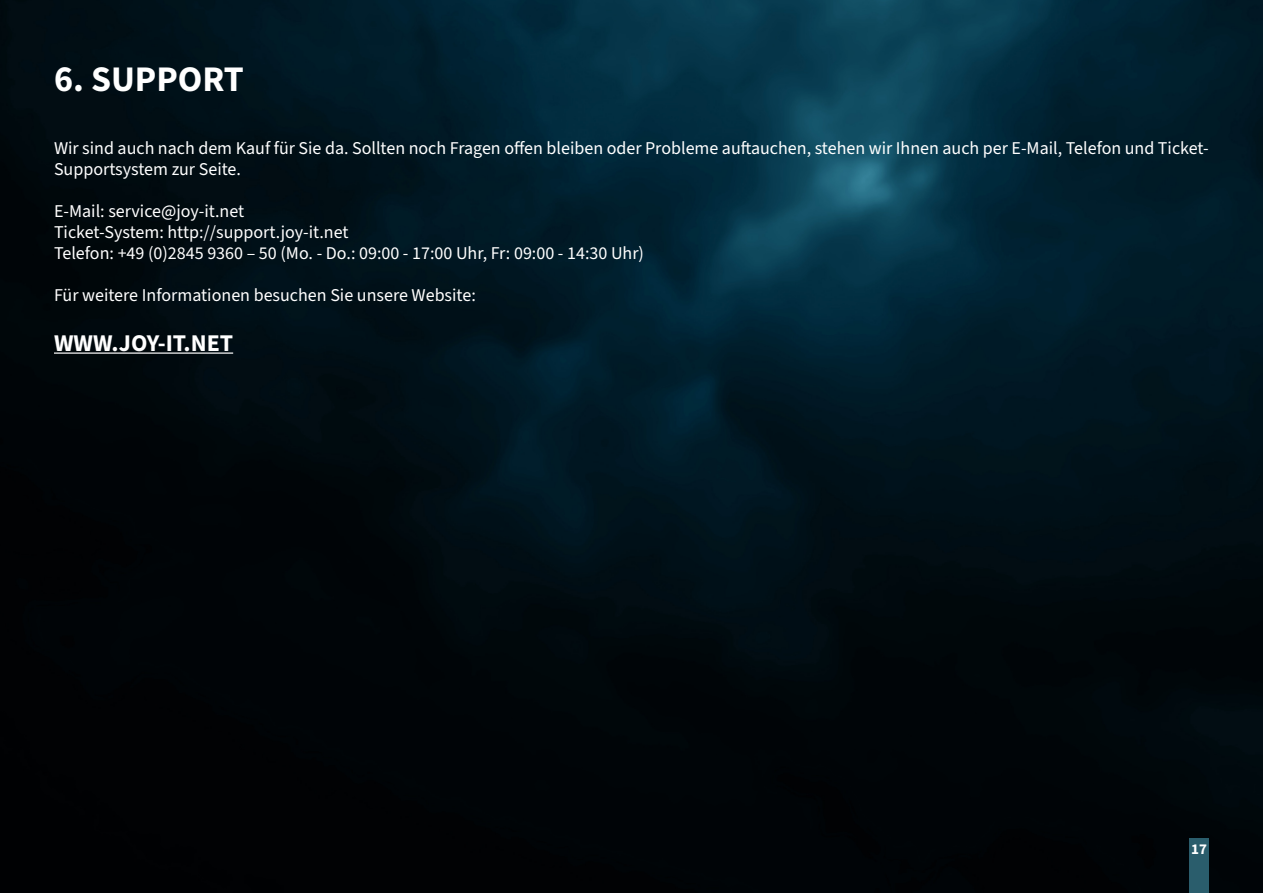
<style>
.page{position:relative;width:1263px;height:893px;background:#fff}
.page>*{position:absolute;margin:0;border:0;box-sizing:border-box;transform-origin:0 0}
.Default{font:700 36px "Source Sans 3";color:#fff}
.Default-2{font:700 24px "Source Sans 3";color:#fff}
.Default-3{font:18px/21px "Source Sans 3";color:#fff}
.t1{font:700 15px "Source Sans 3";color:#fff}
</style>
<div class="page">
<img style="left:0;top:0;width:1263px;height:893px">
<hr style="left:54px;top:352px;width:179px;height:2px;background:#fff">
<div style="left:1189px;top:839px;width:20px;height:54px;background:#2a5d6c"></div>
<p class="Default" style="left:54px;top:55px;width:191px">6. SUPPORT</p>
<p class="Default-3" style="left:54px;top:137px;width:1156px">Wir sind auch nach dem Kauf für Sie da. Sollten noch Fragen offen bleiben oder Probleme auftauchen, stehen wir Ihnen auch per E-Mail, Telefon und Ticket-<br>Supportsystem zur Seite.</p>
<p class="Default-3" style="left:54px;top:200px;width:192px">E-Mail: service@joy-it.net</p>
<p class="Default-3" style="left:54px;top:221px;width:296px">Ticket-System: http://support.joy-it.net</p>
<p class="Default-3" style="left:54px;top:242px;width:592px">Telefon: +49 (0)2845 9360 – 50 (Mo. - Do.: 09:00 - 17:00 Uhr, Fr: 09:00 - 14:30 Uhr)</p>
<p class="Default-3" style="left:54px;top:284px;width:423px">Für weitere Informationen besuchen Sie unsere Website:</p>
<p class="Default-2" style="left:54px;top:328px;width:181px">WWW.JOY-IT.NET</p>
<p class="t1" style="left:1191px;top:839px;width:17px">17</p>
</div>
